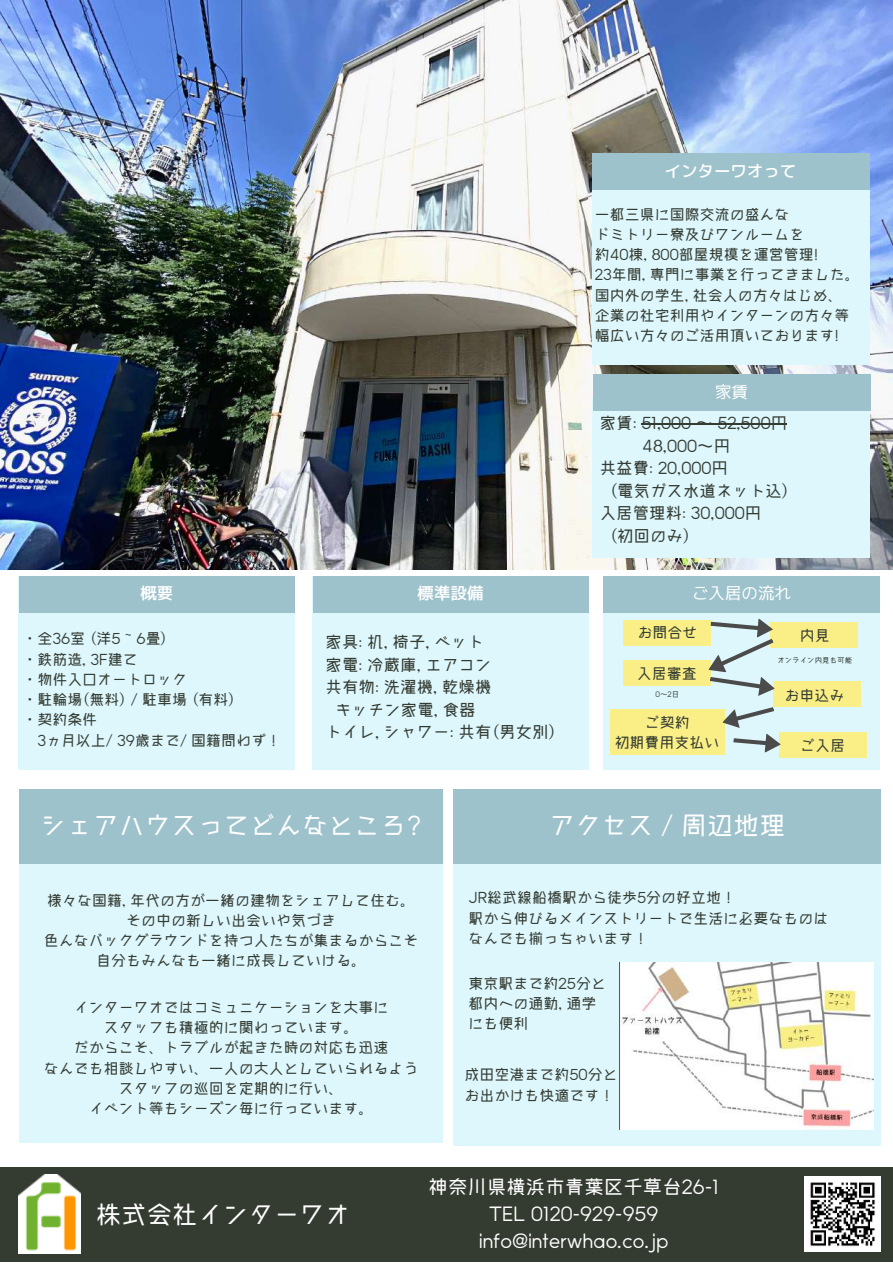
<style>
.page{position:relative;width:893px;height:1264px;background:#fff}
.page>*{position:absolute;margin:0;border:0;box-sizing:border-box;transform-origin:0 0}
.t1{font:26.1px "Makinas 4 Flat";color:#fff}
.t2{font:25.5px "Makinas 4 Flat";color:#fff}
.t3{font:19.5px/27px "Makinas 4 Flat";color:#fff;text-align:center}
.t4{font:16.5px "Makinas 4 Flat";color:#343b31}
.t5{font:16.5px "mplus 1 p medium";color:#fff}
.t6{font:16.5px "mplus 1 p regular";color:#fff}
.t7{font:15px/20.2px "Makinas 4 Flat";color:#343b31}
.t8{font:7.5px "Makinas 4 Flat";color:#343b31}
</style>
<div class="page">
<div style="left:453px;top:791px;width:428px;height:354px;background:#ddf7fd"></div>
<div style="left:453px;top:789px;width:428px;height:75px;background:#9dc2cb"></div>
<img style="left:619px;top:962px;width:254px;height:167px">
<div style="left:312px;top:576px;width:276px;height:193px;background:#ddf7fd"></div>
<div style="left:19px;top:576px;width:276px;height:193px;background:#ddf7fd"></div>
<div style="left:19px;top:576px;width:276px;height:36px;background:#9dc2cb"></div>
<div style="left:313px;top:576px;width:275px;height:36px;background:#9dc2cb"></div>
<div style="left:19px;top:789px;width:424px;height:353px;background:#ddf7fd"></div>
<div style="left:19px;top:789px;width:424px;height:75px;background:#9dc2cb"></div>
<img style="left:0;top:0;width:892px;height:569px">
<div style="left:591px;top:190px;width:278px;height:175px;background:#ddf7fd"></div>
<div style="left:591px;top:153px;width:278px;height:37px;background:#9dc2cb"></div>
<div style="left:591px;top:398px;width:278px;height:159px;background:#ddf7fd"></div>
<hr style="left:641px;top:424px;width:146px;height:1px;background:#343b31">
<div style="left:592px;top:374px;width:278px;height:37px;background:#9dc2cb"></div>
<div style="left:603px;top:576px;width:276px;height:193px;background:#ddf7fd"></div>
<div style="left:603px;top:576px;width:276px;height:36px;background:#9dc2cb"></div>
<div style="left:623px;top:659px;width:87px;height:26px;background:#faef87"></div>
<div style="left:773px;top:681px;width:87px;height:26px;background:#faef87"></div>
<div style="left:610px;top:709px;width:114px;height:45px;background:#faef87"></div>
<div style="left:623px;top:619px;width:87px;height:26px;background:#faef87"></div>
<div style="left:770px;top:621px;width:87px;height:26px;background:#faef87"></div>
<svg style="left:708px;top:618px;width:66px;height:78px"></svg>
<div style="left:779px;top:732px;width:87px;height:26px;background:#faef87"></div>
<svg style="left:722px;top:707px;width:58px;height:45px"></svg>
<div style="left:0;top:1167px;width:892px;height:95px;background:#343b31"></div>
<img style="left:19px;top:1174px;width:61px;height:79px">
<img style="left:804px;top:1176px;width:76px;height:75px">
<p class="t5" style="left:664px;top:159px;width:133px">インターワオって</p>
<p class="t7" style="left:594px;top:204px;width:266px">一都三県に国際交流の盛んな<br>ドミトリー寮及びワンルームを<br>約40棟, 800部屋規模を運営管理!<br>23年間, 専門に事業を行ってきました。国内外の学生, 社会人の方々はじめ、企業の社宅利用やインターンの方々等幅広い方々のご活用頂いております!</p>
<p class="t6" style="left:715px;top:380px;width:34px">家賃</p>
<p class="t5" style="left:140px;top:581px;width:34px">概要</p>
<p class="t5" style="left:417px;top:581px;width:67px">標準設備</p>
<p class="t7" style="left:22px;top:628px;width:215px">・全36室 (洋5 ~ 6畳)<br>・鉄筋造, 3F建て<br>・物件入口オートロック<br>・駐輪場(無料) / 駐車場 (有料)・契約条件</p>
<p class="t7" style="left:37px;top:730px;width:245px">3ヵ月以上/ 39歳まで/ 国籍問わず！</p>
<p class="t4" style="left:325px;top:634px;width:160px">家具: 机, 椅子, ベット</p>
<p class="t4" style="left:325px;top:656px;width:167px">家電: 冷蔵庫, エアコン</p>
<p class="t4" style="left:325px;top:679px;width:167px">共有物: 洗濯機, 乾燥機</p>
<p class="t4" style="left:335px;top:701px;width:142px">キッチン家電, 食器</p>
<p class="t4" style="left:325px;top:724px;width:232px">トイレ, シャワー: 共有(男女別)</p>
<p class="t4" style="left:599px;top:415px;width:189px">家賃: 51,000 ～ 52,500円</p>
<p class="t4" style="left:642px;top:437px;width:89px">48,000～円</p>
<p class="t4" style="left:599px;top:460px;width:130px">共益費: 20,000円</p>
<p class="t4" style="left:609px;top:482px;width:182px">(電気ガス水道ネット込)</p>
<p class="t4" style="left:599px;top:505px;width:163px">入居管理料: 30,000円</p>
<p class="t4" style="left:609px;top:527px;width:83px">(初回のみ)</p>
<p class="t6" style="left:692px;top:581px;width:100px">ご入居の流れ</p>
<p class="t7" style="left:637px;top:622px;width:61px">お問合せ</p>
<p class="t7" style="left:799px;top:624px;width:29px">内見</p>
<p class="t8" style="left:777px;top:656px;width:76px">オンライン内見も可能</p>
<p class="t7" style="left:636px;top:663px;width:61px">入居審査</p>
<p class="t8" style="left:655px;top:690px;width:22px">0～2日</p>
<p class="t7" style="left:614px;top:712px;width:106px;text-align:center">ご契約<br>初期費用支払い</p>
<p class="t7" style="left:784px;top:685px;width:61px">お申込み</p>
<p class="t7" style="left:800px;top:735px;width:46px">ご入居</p>
<h1 class="t1" style="left:40px;top:812px;width:383px">シェアハウスってどんなところ?</h1>
<p class="t7" style="left:44px;top:889px;width:376px;text-align:center">様々な国籍, 年代の方が一緒の建物をシェアして住む。その中の新しい出会いや気づき<br>色んなバックグラウンドを持つ人たちが集まるからこそ自分もみんなも一緒に成長していける。</p>
<p class="t7" style="left:44px;top:996px;width:376px;text-align:center">インターワオではコミュニケーションを大事に<br>スタッフも積極的に関わっています。<br>だからこそ、トラブルが起きた時の対応も迅速<br>なんでも相談しやすい、一人の大人としていられるようスタッフの巡回を定期的に行い、<br>イベント等もシーズン毎に行っています。</p>
<h1 class="t1" style="left:549px;top:812px;width:238px">アクセス / 周辺地理</h1>
<p class="t7" style="left:468px;top:887px;width:361px">JR総武線船橋駅から徒歩5分の好立地！<br>駅から伸びるメインストリートで生活に必要なものはなんでも揃っちゃいます！</p>
<p class="t7" style="left:468px;top:972px;width:139px">東京駅まで約25分と都内への通勤, 通学にも便利</p>
<p class="t7" style="left:464px;top:1064px;width:155px">成田空港まで約50分とお出かけも快適です！</p>
<h2 class="t2" style="left:96px;top:1201px;width:256px">株式会社インターワオ</h2>
<h3 class="t3" style="left:428px;top:1172px;width:292px">神奈川県横浜市青葉区千草台26-1<br>TEL 0120-929-959 info@interwhao.co.jp</h3>
</div>
